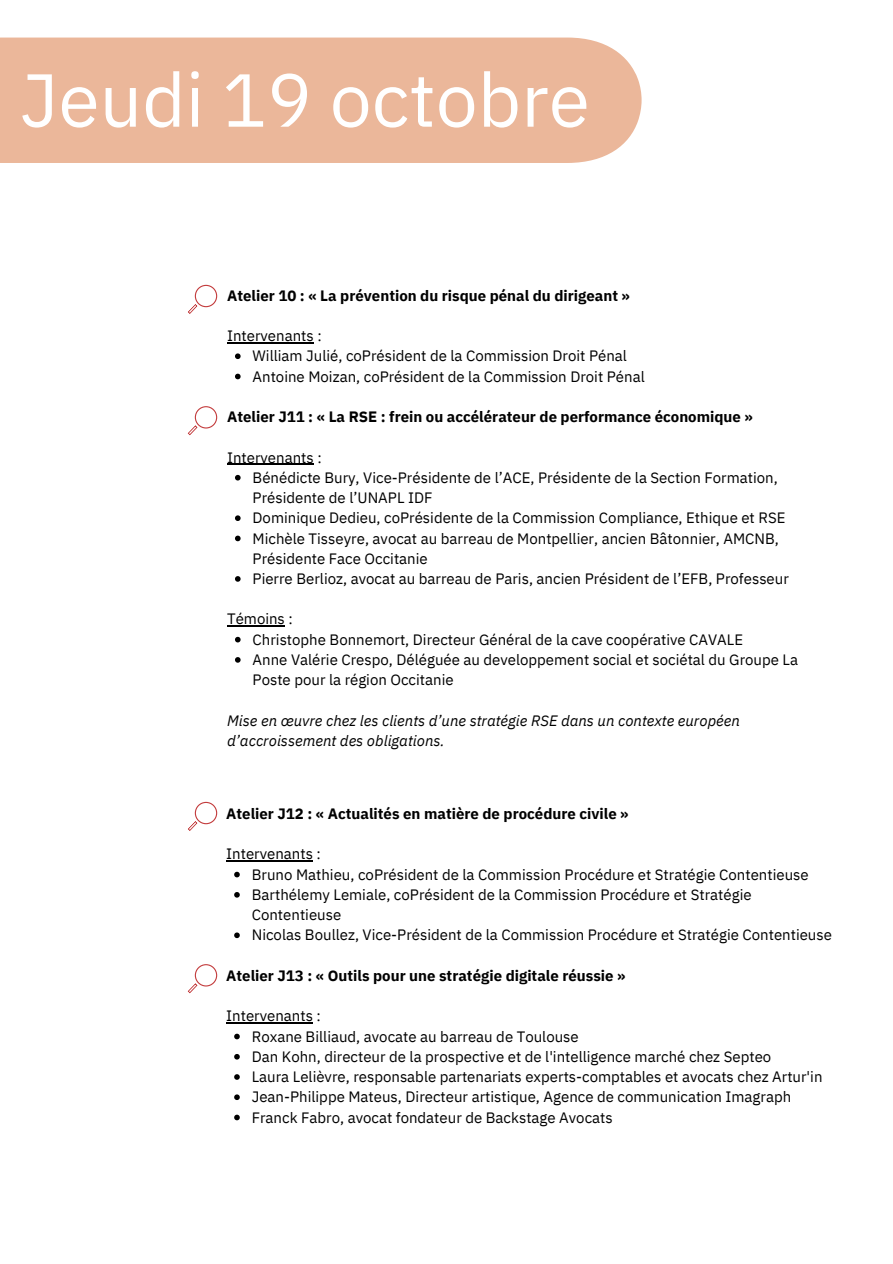
<style>
.page{position:relative;width:893px;height:1264px;background:#fff}
.page>*{position:absolute;margin:0;border:0;box-sizing:border-box;transform-origin:0 0}
.t1{font:75px "IBM Plex Sans";color:#fff}
.t2{font:15px/20.2px "IBM Plex Sans";color:#000}
.t3{font:700 15px "IBM Plex Sans";color:#000}
.t4{font:italic 15px/20.2px "IBM Plex Sans";color:#000}
</style>
<div class="page">
<svg style="left:234px;top:871px;width:6px;height:6px"></svg>
<svg style="left:234px;top:892px;width:6px;height:5px"></svg>
<svg style="left:234px;top:932px;width:6px;height:6px"></svg>
<svg style="left:234px;top:1033px;width:6px;height:6px"></svg>
<svg style="left:234px;top:1054px;width:6px;height:5px"></svg>
<svg style="left:234px;top:1074px;width:6px;height:5px"></svg>
<svg style="left:234px;top:1094px;width:6px;height:6px"></svg>
<svg style="left:234px;top:1114px;width:6px;height:6px"></svg>
<hr style="left:226px;top:860px;width:87px;height:1px;background:#000">
<hr style="left:226px;top:1022px;width:87px;height:1px;background:#000">
<div style="left:0;top:38px;width:641px;height:125px;background:#ebb79a"></div>
<svg style="left:188px;top:801px;width:29px;height:30px"></svg>
<svg style="left:187px;top:964px;width:30px;height:29px"></svg>
<svg style="left:235px;top:353px;width:5px;height:6px"></svg>
<svg style="left:235px;top:374px;width:5px;height:5px"></svg>
<svg style="left:235px;top:475px;width:5px;height:5px"></svg>
<svg style="left:235px;top:515px;width:5px;height:6px"></svg>
<svg style="left:235px;top:535px;width:5px;height:6px"></svg>
<svg style="left:235px;top:576px;width:5px;height:5px"></svg>
<svg style="left:235px;top:637px;width:5px;height:5px"></svg>
<svg style="left:235px;top:657px;width:5px;height:5px"></svg>
<hr style="left:227px;top:342px;width:87px;height:1px;background:#000">
<hr style="left:227px;top:463px;width:87px;height:2px;background:#000">
<hr style="left:227px;top:625px;width:58px;height:1px;background:#000">
<svg style="left:187px;top:406px;width:30px;height:29px"></svg>
<svg style="left:188px;top:285px;width:29px;height:29px"></svg>
<h1 class="t1" style="left:20px;top:50px;width:571px">Jeudi 19 octobre</h1>
<p class="t3" style="left:227px;top:285px;width:404px">Atelier 10 : « La prévention du risque pénal du dirigeant »</p>
<p class="t2" style="left:227px;top:325px;width:96px">Intervenants :</p>
<p class="t2" style="left:252px;top:345px;width:393px">William Julié, coPrésident de la Commission Droit Pénal<br>Antoine Moizan, coPrésident de la Commission Droit Pénal</p>
<p class="t3" style="left:227px;top:406px;width:527px">Atelier J11 : « La RSE : frein ou accélérateur de performance économique »</p>
<p class="t2" style="left:227px;top:447px;width:96px">Intervenants :</p>
<p class="t2" style="left:252px;top:467px;width:537px">Bénédicte Bury, Vice-Présidente de l’ACE, Présidente de la Section Formation, Présidente de l’UNAPL IDF<br>Dominique Dedieu, coPrésidente de la Commission Compliance, Ethique et RSE Michèle Tisseyre, avocat au barreau de Montpellier, ancien Bâtonnier, AMCNB, Présidente Face Occitanie<br>Pierre Berlioz, avocat au barreau de Paris, ancien Président de l’EFB, Professeur</p>
<p class="t2" style="left:227px;top:608px;width:67px">Témoins :</p>
<p class="t2" style="left:252px;top:629px;width:547px">Christophe Bonnemort, Directeur Général de la cave coopérative CAVALE<br>Anne Valérie Crespo, Déléguée au developpement social et sociétal du Groupe La<br>Poste pour la région Occitanie</p>
<p class="t4" style="left:227px;top:710px;width:514px">Mise en œuvre chez les clients d’une stratégie RSE dans un contexte européen d’accroissement des obligations.</p>
<p class="t3" style="left:226px;top:803px;width:404px">Atelier J12 : « Actualités en matière de procédure civile »</p>
<p class="t2" style="left:226px;top:843px;width:96px">Intervenants :</p>
<p class="t2" style="left:252px;top:863px;width:581px">Bruno Mathieu, coPrésident de la Commission Procédure et Stratégie Contentieuse Barthélemy Lemiale, coPrésident de la Commission Procédure et Stratégie Contentieuse<br>Nicolas Boullez, Vice-Président de la Commission Procédure et Stratégie Contentieuse</p>
<p class="t3" style="left:226px;top:965px;width:401px">Atelier J13 : « Outils pour une stratégie digitale réussie »</p>
<p class="t2" style="left:226px;top:1005px;width:96px">Intervenants :</p>
<p class="t2" style="left:252px;top:1025px;width:572px">Roxane Billiaud, avocate au barreau de Toulouse<br>Dan Kohn, directeur de la prospective et de l'intelligence marché chez Septeo<br>Laura Lelièvre, responsable partenariats experts-comptables et avocats chez Artur'in Jean-Philippe Mateus, Directeur artistique, Agence de communication Imagraph Franck Fabro, avocat fondateur de Backstage Avocats</p>
</div>
